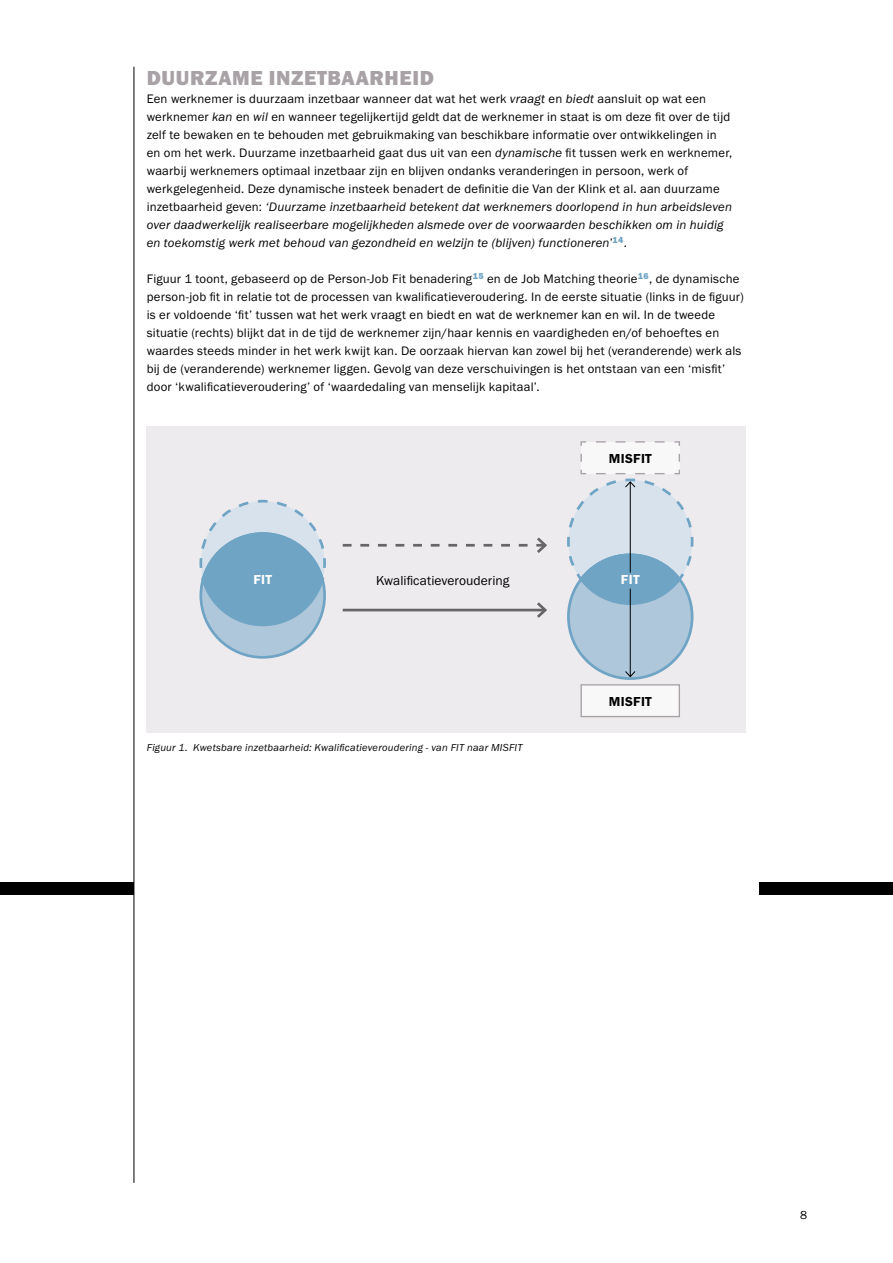
<style>
.page{position:relative;width:893px;height:1263px;background:#fff}
.page>*{position:absolute;margin:0;border:0;box-sizing:border-box;transform-origin:0 0}
.t1{font:21px "Franklin Gothic FS Hvy";letter-spacing:.03em;color:#a8a2a7}
.t2{font:13.5px "Franklin Gothic FS";letter-spacing:.005em;color:#000}
.t3{font:600 13.5px "Franklin Gothic FS";letter-spacing:.025em;color:#000}
.t4{font:600 13.5px "Franklin Gothic FS";letter-spacing:.025em;color:#fff}
.t5{font:12.75px/18px "Franklin Gothic FS";letter-spacing:.015em;color:#000}
.t6{font:12px "Franklin Gothic FS";color:#000}
.t7{font:italic 10.5px "Franklin Gothic FS";letter-spacing:.02em;color:#000}
.s1{font-style:italic}
</style>
<div class="page">
<div style="left:759px;top:882px;width:134px;height:13px;background:#000"></div>
<div style="left:0;top:882px;width:134px;height:13px;background:#000"></div>
<hr style="left:134px;top:67px;width:1px;height:1116px;background:#000">
<div style="left:147px;top:427px;width:599px;height:306px;background:#edebed"></div>
<div style="left:568px;top:555px;width:124px;height:124px;background:#afc7db;border-radius:50%"></div>
<svg style="left:199px;top:499px;width:127px;height:129px"></svg>
<div style="left:201px;top:534px;width:124px;height:123px;background:#afc7db;border-radius:50%"></div>
<div style="left:199px;top:532px;width:127px;height:127px;border:3px solid #6fa4c4;border-radius:50%"></div>
<div style="left:203px;top:534px;width:119px;height:91px;background:#6fa4c4;border-radius:50%"></div>
<div style="left:202px;top:532px;width:122px;height:94px;border:3px solid #6fa4c4;border-radius:50%"></div>
<div style="left:581px;top:685px;width:98px;height:31px;background:#f8f8f8"></div>
<div style="left:580px;top:684px;width:100px;height:33px;border:1px solid #a8a2a7"></div>
<svg style="left:343px;top:537px;width:204px;height:16px"></svg>
<hr style="left:343px;top:609px;width:202px;height:2px;background:#686568">
<svg style="left:534px;top:602px;width:13px;height:16px"></svg>
<svg style="left:567px;top:441px;width:127px;height:165px"></svg>
<hr style="left:630px;top:589px;width:1px;height:87px;background:#000">
<svg style="left:625px;top:670px;width:11px;height:7px"></svg>
<h1 class="t1" style="left:147px;top:66px;width:289px">DUURZAME INZETBAARHEID</h1>
<p class="t5" style="left:147px;top:90px;width:587px">Een werknemer is duurzaam inzetbaar wanneer dat wat het werk <span class="s1">vraagt</span> en <span class="s1">biedt</span> aansluit op wat een werknemer <span class="s1">kan</span> en <span class="s1">wil</span> en wanneer tegelijkertijd geldt dat de werknemer in staat is om deze fit over de tijd zelf te bewaken en te behouden met gebruikmaking van beschikbare informatie over ontwikkelingen in en om het werk. Duurzame inzetbaarheid gaat dus uit van een <span class="s1">dynamische</span> fit tussen werk en werknemer, waarbij werknemers optimaal inzetbaar zijn en blijven ondanks veranderingen in persoon, werk of werkgelegenheid. Deze dynamische insteek benadert de definitie die Van der Klink et al. aan duurzame inzetbaarheid geven: <span class="s1">‘Duurzame inzetbaarheid betekent dat werknemers doorlopend in hun arbeidsleven over daadwerkelijk realiseerbare mogelijkheden alsmede over de voorwaarden beschikken om in huidig en toekomstig werk met behoud van gezondheid en welzijn te (blijven) functioneren</span>’<sup>14</sup>.</p>
<p class="t5" style="left:147px;top:270px;width:599px">Figuur 1 toont, gebaseerd op de Person-Job Fit benadering<sup>15</sup> en de Job Matching theorie<sup>16</sup>, de dynamische person-job fit in relatie tot de processen van kwalificatieveroudering. In de eerste situatie (links in de figuur) is er voldoende ‘fit’ tussen wat het werk vraagt en biedt en wat de werknemer kan en wil. In de tweede situatie (rechts) blijkt dat in de tijd de werknemer zijn/haar kennis en vaardigheden en/of behoeftes en waardes steeds minder in het werk kwijt kan. De oorzaak hiervan kan zowel bij het (veranderende) werk als bij de (veranderende) werknemer liggen. Gevolg van deze verschuivingen is het ontstaan van een ‘misfit’ door ‘kwalificatieveroudering’ of ‘waardedaling van menselijk kapitaal’.</p>
<p class="t3" style="left:609px;top:451px;width:45px">MISFIT</p>
<p class="t4" style="left:253px;top:572px;width:20px">FIT</p>
<p class="t4" style="left:621px;top:572px;width:20px">FIT</p>
<p class="t2" style="left:376px;top:573px;width:135px">Kwalificatieveroudering</p>
<p class="t7" style="left:147px;top:741px;width:377px">Figuur 1. Kwetsbare inzetbaarheid: Kwalificatieveroudering - van FIT naar MISFIT</p>
<p class="t3" style="left:609px;top:694px;width:45px">MISFIT</p>
<p class="t6" style="left:800px;top:1208px;width:9px">8</p>
</div>
